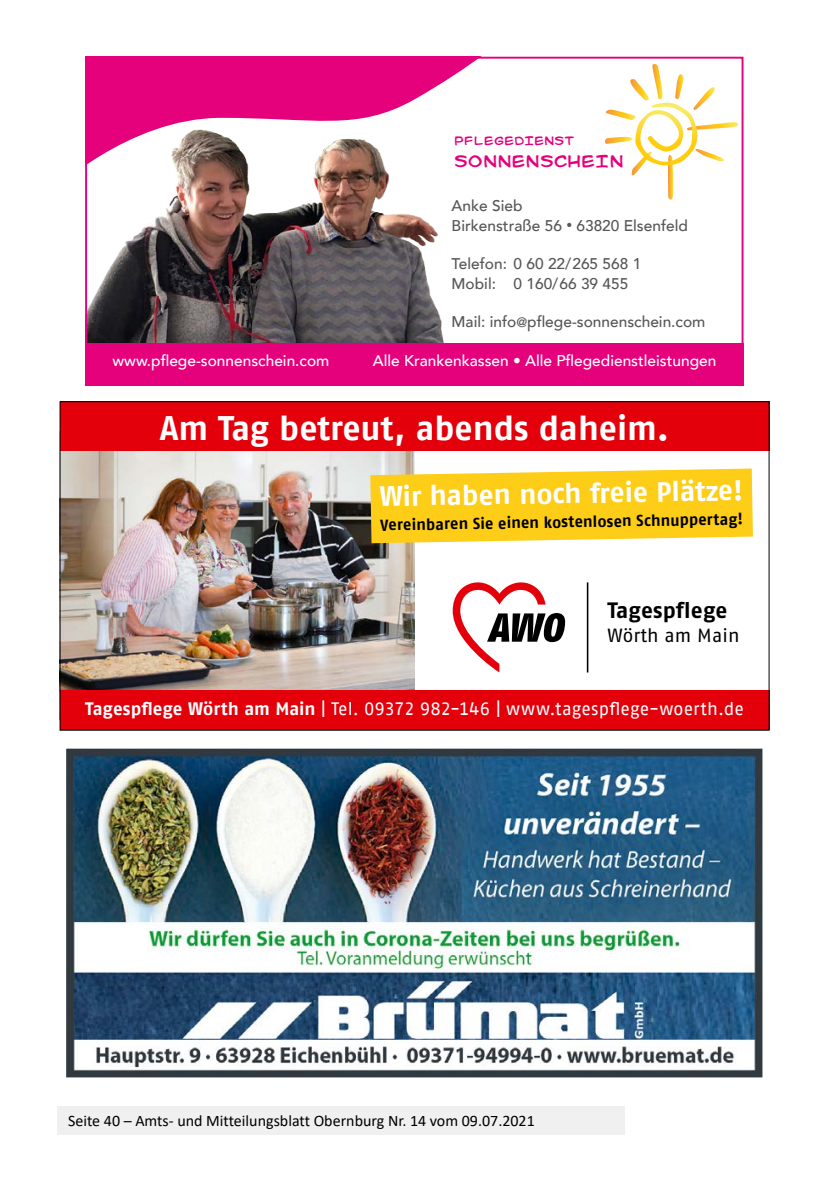
<style>
.page{position:relative;width:840px;height:1191px;background:#fff}
.page>*{position:absolute;margin:0;border:0;box-sizing:border-box;transform-origin:0 0}
.t1{font:700 34px "AWO Fago Office";color:#fff}
.t2{font:700 28px "AWO Fago Office";color:#fff}
.t3{font:700 22.2px "AWO Fago Office";letter-spacing:.005em;color:#000}
.t4{font:19px "AWO Fago Office";letter-spacing:.005em;color:#000}
.t5{font:18px "AWO Fago Office";letter-spacing:.005em;color:#fff}
.t6{font:16px "Calibri";color:#000}
.t7{font:700 16px "AWO Fago Office";color:#000}
.t8{font:500 15.4px/19.4px "Avenir";color:#565655}
.t9{font:500 15.4px "Avenir";color:#fff}
.t10{font:14.8px "Kid Kosmic";color:#e5007c}
.t11{font:10.6px "Kid Kosmic";color:#e5007c}
.s1{font-size:11.6px}
.s2{font-size:13.6px}
.s3{font-weight:700}
</style>
<div class="page">
<div style="left:57px;top:1106px;width:567px;height:28px;background:#f0f0f0"></div>
<svg style="left:452px;top:582px;width:112px;height:90px"></svg>
<hr style="left:586px;top:582px;width:2px;height:90px;background:#000">
<img style="left:62px;top:451px;width:352px;height:239px">
<div style="left:60px;top:401px;width:708px;height:50px;background:#e3000b"></div>
<div style="left:60px;top:690px;width:708px;height:40px;background:#e3000b"></div>
<svg style="left:370px;top:468px;width:382px;height:75px;background:#fdd02c"></svg>
<img style="left:88px;top:193px;width:356px;height:150px">
<svg style="left:88px;top:60px;width:388px;height:133px"></svg>
<div style="left:85px;top:343px;width:658px;height:43px;background:#e5007c"></div>
<svg style="left:605px;top:64px;width:133px;height:136px"></svg>
<img style="left:66px;top:748px;width:696px;height:329px">
<img style="left:69px;top:759px;width:137px;height:162px">
<img style="left:209px;top:757px;width:228px;height:164px">
<p class="t11" style="left:455px;top:137px;width:121px">PFLEGEDIENST</p>
<p class="t10" style="left:455px;top:156px;width:171px">SONNENSCHEIN</p>
<p class="t8" style="left:451px;top:195px;width:238px">Anke Sieb<br>Birkenstraße 56 <span class="s1">•</span> 63820 Elsenfeld</p>
<p class="t8" style="left:451px;top:253px;width:191px">Telefon: 0 60 22/265 568 1<br>Mobil: 0 160/66 39 455</p>
<p class="t8" style="left:451px;top:311px;width:255px">Mail: info<span class="s2">@</span>pflege-sonnenschein.com</p>
<p class="t9" style="left:112px;top:347px;width:218px">www.pflege-sonnenschein.com</p>
<p class="t9" style="left:372px;top:347px;width:345px">Alle Krankenkassen • Alle Pflegedienstleistungen</p>
<h1 class="t1" style="left:160px;top:408px;width:510px">Am Tag betreut, abends daheim.</h1>
<h2 class="t2" style="left:379px;top:480px;width:365px;rotate:-1deg">Wir haben noch freie Plätze!</h2>
<p class="t7" style="left:380px;top:515px;width:364px;rotate:-1deg">Vereinbaren Sie einen kostenlosen Schnuppertag!</p>
<h3 class="t3" style="left:607px;top:597px;width:121px">Tagespflege</h3>
<p class="t4" style="left:607px;top:624px;width:134px">Wörth am Main</p>
<p class="t5" style="left:85px;top:698px;width:659px"><span class="s3">Tagespflege Wörth am Main</span> | Tel. 09372 982-146 | www.tagespflege-woerth.de</p>
<p class="t6" style="left:68px;top:1109px;width:468px">Seite 40 – Amts- und Mitteilungsblatt Obernburg Nr. 14 vom 09.07.2021</p>
</div>
